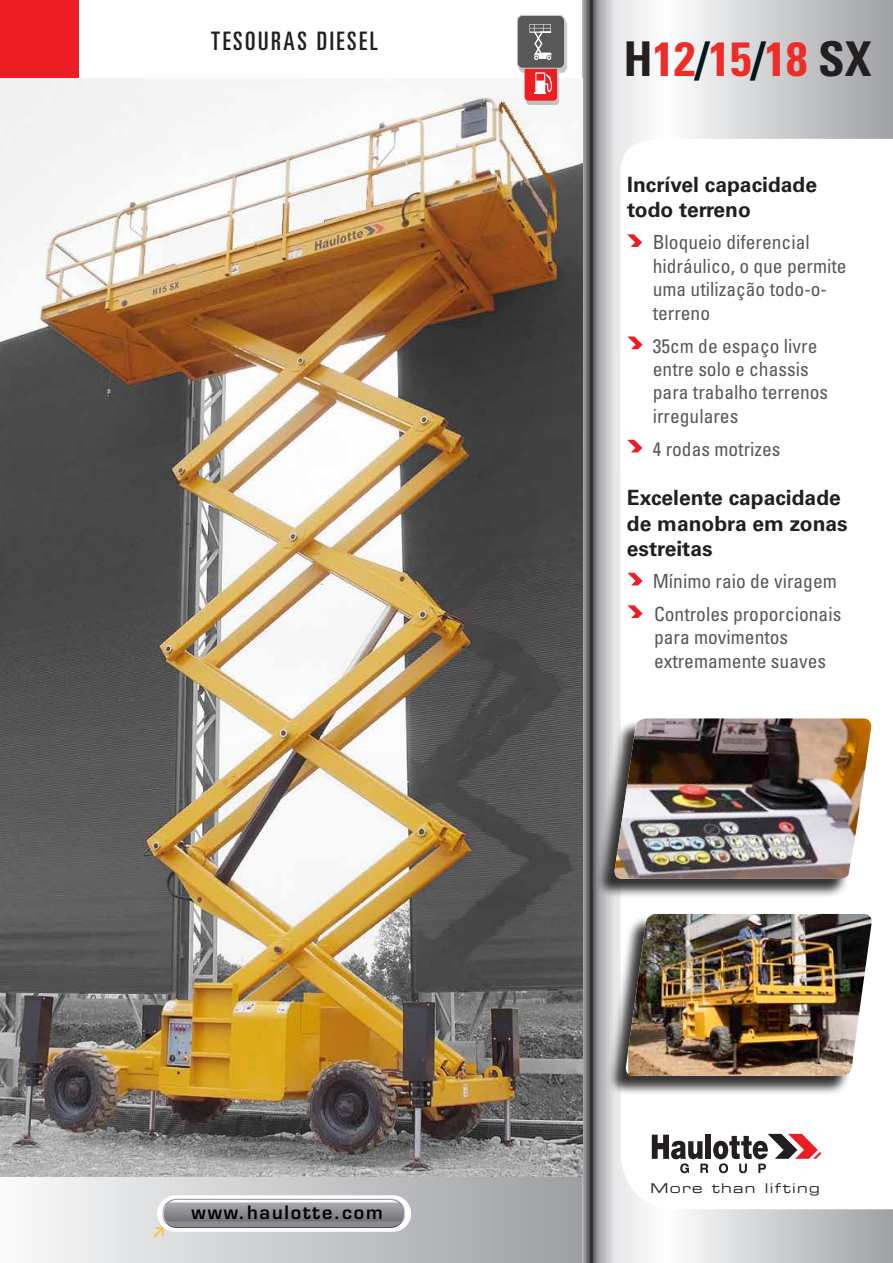
<style>
.page{position:relative;width:893px;height:1263px;background:#fff}
.page>*{position:absolute;margin:0;border:0;box-sizing:border-box;transform-origin:0 0}
.t1{font:700 condensed 48px "Univers";color:#ee2d29}
.t2{font:ultra-condensed 25.5px "Univers";letter-spacing:.1em;color:#231f20}
.t3{font:700 21px/25.2px "Univers";color:#231f20}
.t4{font:condensed 19.5px/23.4px "Univers";color:#57585a}
.t5{font:600 18px "Eurostile";letter-spacing:.1em;color:#000}
.t6{font:13.5px "Eurostile Extended Two";letter-spacing:.1em;color:#231f20}
.s1{color:#231f20}
.s2{color:#01191c}
</style>
<div class="page">
<div style="left:0;top:1177px;width:589px;height:86px;background:linear-gradient(to right,#f9fafa,#9c9da1)"></div>
<div style="left:157px;top:1195px;width:254px;height:37px;background:linear-gradient(to right,#fefefe,#fff);border-radius:18px"></div>
<div style="left:162px;top:1199px;width:243px;height:29px;background:#a1a2a6;border-radius:15px"></div>
<svg style="left:153px;top:1200px;width:251px;height:38px"></svg>
<svg style="left:582px;top:0;width:311px;height:1263px"></svg>
<div style="left:0;top:0;width:79px;height:79px;background:#ee1d23"></div>
<img style="left:0;top:79px;width:583px;height:1098px">
<div style="left:606px;top:915px;width:264px;height:180px;background:#231f20;opacity:.91"></div>
<img style="left:628px;top:914px;width:244px;height:162px">
<div style="left:595px;top:720px;width:274px;height:179px;background:#231f20;opacity:.91"></div>
<img style="left:613px;top:718px;width:259px;height:161px">
<div style="left:519px;top:19px;width:48px;height:85px;background:#231f20;opacity:.25"></div>
<div style="left:525px;top:64px;width:32px;height:37px;background:#ee1d23;border-radius:4px"></div>
<div style="left:517px;top:15px;width:47px;height:53px;background:#57585a;border-radius:5px"></div>
<div style="left:517px;top:15px;width:48px;height:54px;border:1px solid #c7c8ca;border-radius:5px"></div>
<svg style="left:534px;top:72px;width:18px;height:22px"></svg>
<svg style="left:529px;top:24px;width:23px;height:36px"></svg>
<svg style="left:627px;top:336px;width:16px;height:13px"></svg>
<svg style="left:627px;top:234px;width:15px;height:13px"></svg>
<svg style="left:627px;top:440px;width:15px;height:12px"></svg>
<svg style="left:627px;top:605px;width:16px;height:13px"></svg>
<svg style="left:627px;top:573px;width:16px;height:12px"></svg>
<h2 class="t2" style="left:211px;top:26px;width:168px">TESOURAS DIESEL</h2>
<p class="t5" style="left:192px;top:1201px;width:193px">www.haulotte.com</p>
<h1 class="t1" style="left:623px;top:30px;width:249px"><span class="s1">H</span>12<span class="s2">/</span>15<span class="s2">/</span>18 <span class="s1">SX</span></h1>
<p class="t3" style="left:627px;top:172px;width:191px">Incrível capacidade todo terreno</p>
<p class="t4" style="left:653px;top:230px;width:195px">Bloqueio diferencial hidráulico, o que permite uma utilização todo-o&shy;terreno</p>
<p class="t4" style="left:653px;top:334px;width:177px">35cm de espaço livre entre solo e chassis para trabalho terrenos irregulares</p>
<p class="t4" style="left:653px;top:437px;width:129px">4 rodas motrizes</p>
<p class="t3" style="left:627px;top:485px;width:222px">Excelente capacidade de manobra em zonas estreitas</p>
<p class="t4" style="left:653px;top:569px;width:186px">Mínimo raio de viragem</p>
<p class="t4" style="left:654px;top:602px;width:189px">Controles proporcionais para movimentos extremamente suaves</p>
<p class="t6" style="left:651px;top:1179px;width:171px">More than lifting</p>
</div>
